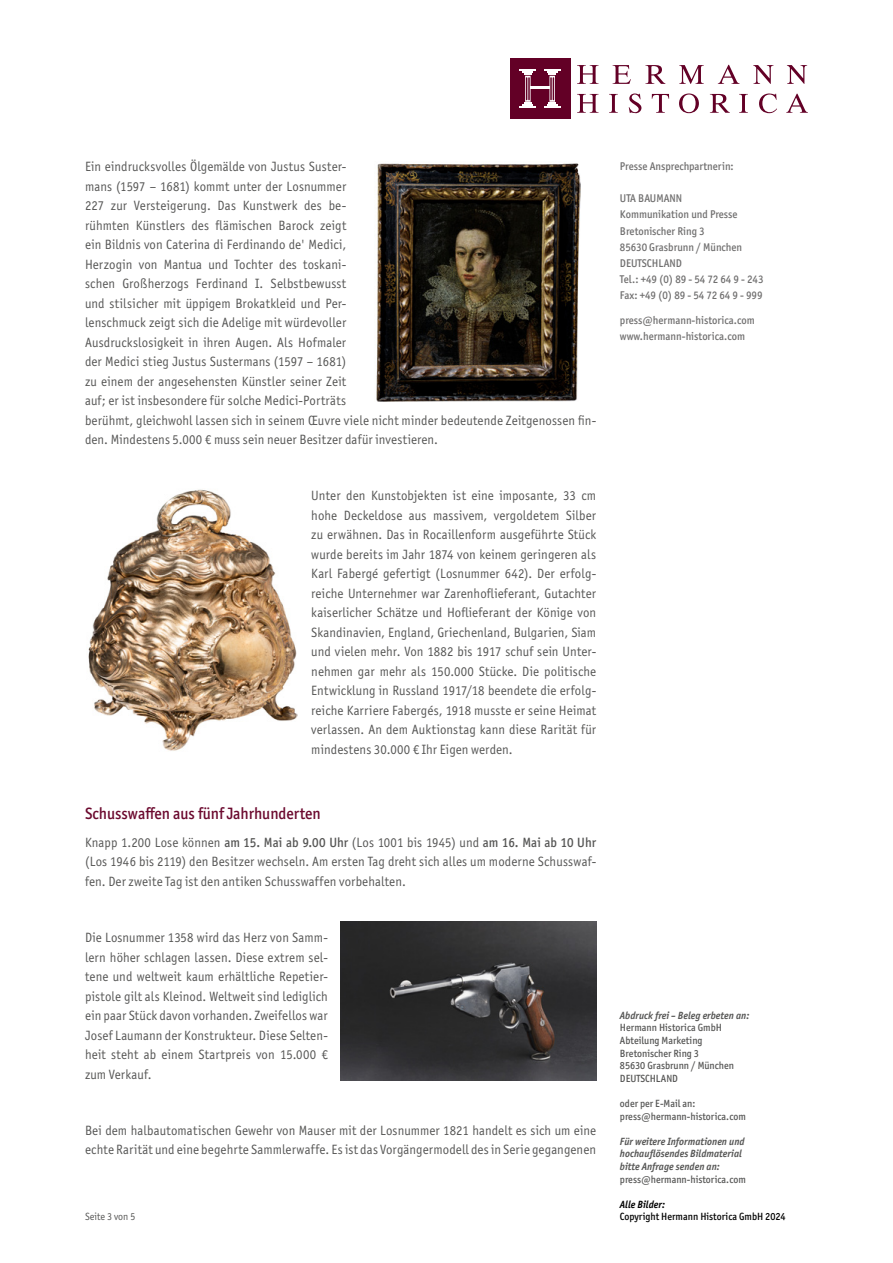
<style>
.page{position:relative;width:893px;height:1263px;background:#fff}
.page>*{position:absolute;margin:0;border:0;box-sizing:border-box;transform-origin:0 0}
.t1{font:500 16.5px "Officina Sans ITC Pro";color:#6b092e;scale:.95 1}
.t2{font:13.5px/19.5px "Officina Sans ITC Std";letter-spacing:.01em;color:#575756;text-align:justify;scale:.95 1}
.t3{font:500 11.25px/16.2px "Officina Sans ITC Pro";color:#706f6f;scale:.95 1}
.t4{font:500 10.5px/12.6px "Officina Sans ITC Pro";color:#575756;scale:.95 1}
.t5{font:italic 700 10.5px/12.6px "Officina Sans ITC Pro";color:#575756;scale:.95 1}
.t6{font:500 10.5px "Officina Sans ITC Pro";color:#000;scale:.95 1}
.t7{font:italic 700 10.5px "Officina Sans ITC Pro";color:#000;scale:.95 1}
.t8{font:10.5px "Officina Sans ITC Std";color:#575756;scale:.95 1}
.s1{font-family:"Officina Sans ITC Pro";font-weight:500}
</style>
<div class="page">
<svg style="left:577px;top:65px;width:21px;height:19px"></svg>
<svg style="left:613px;top:65px;width:18px;height:19px"></svg>
<svg style="left:645px;top:65px;width:20px;height:19px"></svg>
<svg style="left:679px;top:65px;width:25px;height:19px"></svg>
<svg style="left:718px;top:65px;width:21px;height:19px"></svg>
<svg style="left:753px;top:65px;width:20px;height:19px"></svg>
<svg style="left:787px;top:65px;width:20px;height:19px"></svg>
<svg style="left:577px;top:94px;width:21px;height:19px"></svg>
<svg style="left:609px;top:94px;width:9px;height:19px"></svg>
<svg style="left:629px;top:94px;width:12px;height:19px"></svg>
<svg style="left:652px;top:94px;width:17px;height:19px"></svg>
<svg style="left:679px;top:94px;width:20px;height:19px"></svg>
<svg style="left:710px;top:94px;width:20px;height:19px"></svg>
<svg style="left:739px;top:94px;width:9px;height:19px"></svg>
<svg style="left:759px;top:94px;width:18px;height:19px"></svg>
<svg style="left:786px;top:94px;width:22px;height:19px"></svg>
<div style="left:510px;top:58px;width:60px;height:61px;background:#630026"></div>
<hr style="left:530px;top:87px;width:20px;height:2px;background:#fff">
<svg style="left:520px;top:70px;width:16px;height:38px"></svg>
<svg style="left:544px;top:70px;width:16px;height:38px"></svg>
<img style="left:376px;top:163px;width:205px;height:239px">
<img style="left:88px;top:489px;width:209px;height:262px">
<img style="left:341px;top:922px;width:255px;height:158px">
<p class="t2" style="left:85px;top:157px;width:539px;text-align:left">Ein eindrucksvolles Ölgemälde von Justus Suster-<br>mans (1597 – 1681) kommt unter der Losnummer<br>227 zur Versteigerung. Das Kunstwerk des be-<br>rühmten Künstlers des flämischen Barock zeigt<br>ein Bildnis von Caterina di Ferdinando de' Medici,<br>Herzogin von Mantua und Tochter des toskani-<br>schen Großherzogs Ferdinand I. Selbstbewusst<br>und stilsicher mit üppigem Brokatkleid und Per-<br>lenschmuck zeigt sich die Adelige mit würdevoller<br>Ausdruckslosigkeit in ihren Augen. Als Hofmaler<br>der Medici stieg Justus Sustermans (1597 – 1681)<br>zu einem der angesehensten Künstler seiner Zeit<br>auf; er ist insbesondere für solche Medici-Porträts<br>berühmt, gleichwohl lassen sich in seinem Œuvre viele nicht minder bedeutende Zeitgenossen fin&shy;den. Mindestens 5.000 € muss sein neuer Besitzer dafür investieren.</p>
<p class="t2" style="left:311px;top:486px;width:301px">Unter den Kunstobjekten ist eine imposante, 33 cm hohe Deckeldose aus massivem, vergoldetem Silber zu erwähnen. Das in Rocaillenform ausgeführte Stück wurde bereits im Jahr 1874 von keinem geringeren als Karl Fabergé gefertigt (Losnummer 642). Der erfolg&shy;reiche Unternehmer war Zarenhoflieferant, Gutachter kaiserlicher Schätze und Hoflieferant der Könige von Skandinavien, England, Griechenland, Bulgarien, Siam und vielen mehr. Von 1882 bis 1917 schuf sein Unter&shy;nehmen gar mehr als 150.000 Stücke. Die politische Entwicklung in Russland 1917/18 beendete die erfolg&shy;reiche Karriere Fabergés, 1918 musste er seine Heimat verlassen. An dem Auktionstag kann diese Rarität für mindestens 30.000 € Ihr Eigen werden.</p>
<p class="t1" style="left:85px;top:803px;width:250px">Schusswaffen aus fünf Jahrhunderten</p>
<p class="t2" style="left:85px;top:832px;width:539px">Knapp 1.200 Lose können <span class="s1">am 15. Mai ab 9.00 Uhr</span> (Los 1001 bis 1945) und <span class="s1">am 16. Mai ab 10 Uhr </span>(Los 1946 bis 2119) den Besitzer wechseln. Am ersten Tag dreht sich alles um moderne Schusswaf&shy;fen. Der zweite Tag ist den antiken Schusswaffen vorbehalten.</p>
<p class="t2" style="left:85px;top:928px;width:257px">Die Losnummer 1358 wird das Herz von Samm&shy;lern höher schlagen lassen. Diese extrem sel&shy;tene und weltweit kaum erhältliche Repetier&shy;pistole gilt als Kleinod. Weltweit sind lediglich ein paar Stück davon vorhanden. Zweifellos war Josef Laumann der Konstrukteur. Diese Selten&shy;heit steht ab einem Startpreis von 15.000 € zum Verkauf.</p>
<p class="t2" style="left:85px;top:1120px;width:540px">Bei dem halbautomatischen Gewehr von Mauser mit der Losnummer 1821 handelt es sich um eine echte Rarität und eine begehrte Sammlerwaffe. Es ist das Vorgängermodell des in Serie gegangenen</p>
<p class="t8" style="left:85px;top:1211px;width:55px">Seite 3 von 5</p>
<p class="t3" style="left:620px;top:158px;width:121px">Presse Ansprechpartnerin:</p>
<p class="t3" style="left:620px;top:190px;width:152px">UTA BAUMANN<br>Kommunikation und Presse<br>Bretonischer Ring 3<br>85630 Grasbrunn / München<br>DEUTSCHLAND<br>Tel.: +49 (0) 89 - 54 72 64 9 - 243<br>Fax: +49 (0) 89 - 54 72 64 9 - 999</p>
<p class="t3" style="left:620px;top:312px;width:143px">press@hermann-historica.com www.hermann-historica.com</p>
<p class="t5" style="left:620px;top:1009px;width:138px">Abdruck frei – Beleg erbeten an:</p>
<p class="t4" style="left:620px;top:1021px;width:122px">Hermann Historica GmbH<br>Abteilung Marketing<br>Bretonischer Ring 3<br>85630 Grasbrunn / München<br>DEUTSCHLAND</p>
<p class="t4" style="left:620px;top:1097px;width:134px">oder per E-Mail an: press@hermann-historica.com</p>
<p class="t5" style="left:620px;top:1135px;width:133px">Für weitere Informationen und hochauflösendes Bildmaterial bitte Anfrage senden an:</p>
<p class="t4" style="left:620px;top:1173px;width:134px">press@hermann-historica.com</p>
<p class="t7" style="left:620px;top:1198px;width:49px">Alle Bilder:</p>
<p class="t6" style="left:620px;top:1210px;width:176px">Copyright Hermann Historica GmbH 2024</p>
</div>
